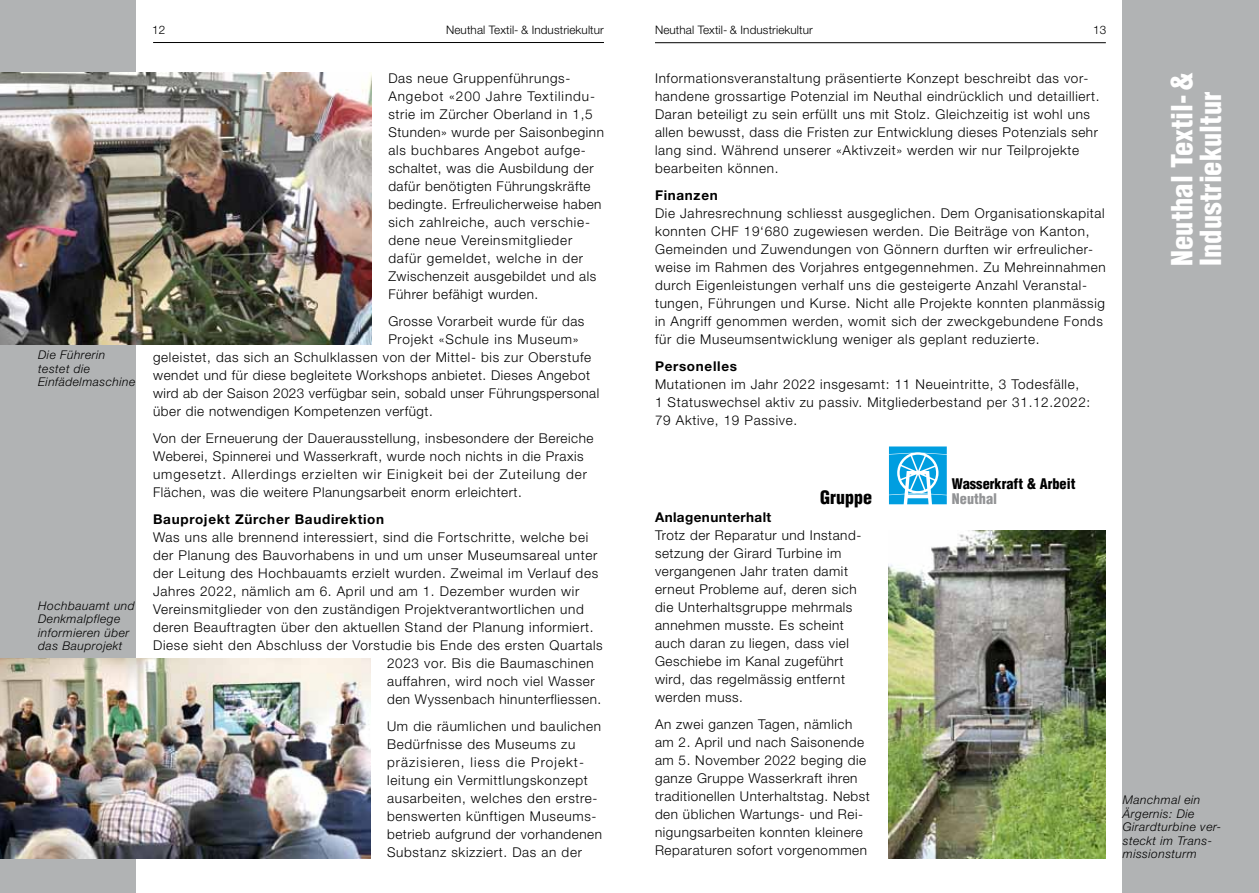
<style>
.page{position:relative;width:1259px;height:893px;background:#fff}
.page>*{position:absolute;margin:0;border:0;box-sizing:border-box;transform-origin:0 0}
.t1{font:900 condensed 28.5px/28.8px "Helvetica";color:#fff}
.t2{font:900 condensed 18px "Helvetica";color:#000}
.t3{font:900 condensed 14.25px "Helvetica";color:#000}
.t4{font:900 condensed 14.25px "Helvetica";color:#929395}
.t5{font:300 13.5px/18px "Helvetica Neue";letter-spacing:.05em;color:#000}
.t6{font:300 13.5px "Helvetica Neue";letter-spacing:.03em;color:#000}
.t7{font:700 13.5px "Helvetica Neue";letter-spacing:.05em;color:#000}
.t8{font:700 13.5px "Helvetica Neue East A";letter-spacing:.03em;color:#000}
.t9{font:italic 300 12px/13.5px "Helvetica Neue";letter-spacing:.04em;color:#000}
.t10{font:300 11.7px "Helvetica Neue";letter-spacing:.01em;color:#000}
</style>
<div class="page">
<hr style="left:153px;top:42px;width:451px;height:1px;background:#000">
<hr style="left:655px;top:42px;width:451px;height:1px;background:#000">
<div style="left:0;top:0;width:136px;height:893px;background:#b1b3b4"></div>
<div style="left:1123px;top:0;width:136px;height:893px;background:#b1b3b4"></div>
<svg style="left:889px;top:446px;width:57px;height:58px"></svg>
<img style="left:889px;top:531px;width:217px;height:327px">
<img style="left:0;top:72px;width:371px;height:272px">
<img style="left:0;top:658px;width:370px;height:200px">
<p class="t9" style="left:38px;top:348px;width:98px">Die Führerin testet die<br>Einfädelmaschine</p>
<p class="t9" style="left:38px;top:598px;width:98px">Hochbauamt und<br>Denkmalpflege informieren über das Bauprojekt</p>
<p class="t10" style="left:152px;top:23px;width:15px">12</p>
<p class="t10" style="left:446px;top:23px;width:159px">Neuthal Textil- &amp; Industriekultur</p>
<p class="t10" style="left:655px;top:23px;width:159px">Neuthal Textil- &amp; Industriekultur</p>
<p class="t10" style="left:1093px;top:23px;width:15px">13</p>
<p class="t5" style="left:388px;top:69px;width:217px">Das neue Gruppenführungs-<br>Angebot «200 Jahre Textilindu&shy;strie im Zürcher Oberland in 1,5<br>Stunden» wurde per Saisonbeginn als buchbares Angebot aufge&shy;schaltet, was die Ausbildung der dafür benötigten Führungskräfte bedingte. Erfreulicherweise haben sich zahlreiche, auch verschie&shy;dene neue Vereinsmitglieder dafür gemeldet, welche in der<br>Zwischenzeit ausgebildet und als<br>Führer befähigt wurden.</p>
<p class="t5" style="left:388px;top:312px;width:197px">Grosse Vorarbeit wurde für das</p>
<p class="t5" style="left:388px;top:330px;width:192px">Projekt «Schule ins Museum»</p>
<p class="t5" style="left:153px;top:348px;width:439px">geleistet, das sich an Schulklassen von der Mittel- bis zur Oberstufe</p>
<p class="t5" style="left:153px;top:366px;width:438px">wendet und für diese begleitete Workshops anbietet. Dieses Angebot</p>
<p class="t6" style="left:153px;top:385px;width:447px">wird ab der Saison 2023 verfügbar sein, sobald unser Führungspersonal</p>
<p class="t5" style="left:153px;top:402px;width:281px">über die notwendigen Kompetenzen verfügt.</p>
<p class="t5" style="left:153px;top:429px;width:442px">Von der Erneuerung der Dauerausstellung, insbesondere der Bereiche Weberei, Spinnerei und Wasserkraft, wurde noch nichts in die Praxis umgesetzt. Allerdings erzielten wir Einigkeit bei der Zuteilung der Flächen, was die weitere Planungsarbeit enorm erleichtert.</p>
<p class="t7" style="left:153px;top:511px;width:233px">Bauprojekt Zürcher Baudirektion</p>
<p class="t5" style="left:153px;top:528px;width:436px">Was uns alle brennend interessiert, sind die Fortschritte, welche bei</p>
<p class="t5" style="left:153px;top:546px;width:446px">der Planung des Bauvorhabens in und um unser Museumsareal unter</p>
<p class="t5" style="left:153px;top:564px;width:446px">der Leitung des Hochbauamts erzielt wurden. Zweimal im Verlauf des</p>
<p class="t5" style="left:153px;top:582px;width:428px">Jahres 2022, nämlich am 6. April und am 1. Dezember wurden wir</p>
<p class="t5" style="left:153px;top:600px;width:432px">Vereinsmitglieder von den zuständigen Projektverantwortlichen und</p>
<p class="t5" style="left:153px;top:618px;width:442px">deren Beauftragten über den aktuellen Stand der Planung informiert.</p>
<p class="t5" style="left:153px;top:636px;width:451px">Diese sieht den Abschluss der Vorstudie bis Ende des ersten Quartals</p>
<p class="t5" style="left:387px;top:654px;width:208px">2023 vor. Bis die Baumaschinen</p>
<p class="t5" style="left:387px;top:672px;width:209px">auffahren, wird noch viel Wasser</p>
<p class="t5" style="left:387px;top:690px;width:216px">den Wyssenbach hinunterfliessen.</p>
<p class="t5" style="left:387px;top:717px;width:216px">Um die räumlichen und baulichen<br>Bedürfnisse des Museums zu präzisieren, liess die Projekt&shy;leitung ein Vermittlungskonzept ausarbeiten, welches den erstre&shy;benswerten künftigen Museums&shy;betrieb aufgrund der vorhandenen<br>Substanz skizziert. Das an der</p>
<p class="t5" style="left:655px;top:69px;width:446px">Informationsveranstaltung präsentierte Konzept beschreibt das vor&shy;handene grossartige Potenzial im Neuthal eindrücklich und detailliert.<br>Daran beteiligt zu sein erfüllt uns mit Stolz. Gleichzeitig ist wohl uns allen bewusst, dass die Fristen zur Entwicklung dieses Potenzials sehr lang sind. Während unserer «Aktivzeit» werden wir nur Teilprojekte bearbeiten können.</p>
<p class="t7" style="left:655px;top:187px;width:64px">Finanzen</p>
<p class="t5" style="left:655px;top:204px;width:452px">Die Jahresrechnung schliesst ausgeglichen. Dem Organisationskapital konnten CHF 19‘680 zugewiesen werden. Die Beiträge von Kanton, Gemeinden und Zuwendungen von Gönnern durften wir erfreulicher&shy;weise im Rahmen des Vorjahres entgegennehmen. Zu Mehreinnahmen durch Eigenleistungen verhalf uns die gesteigerte Anzahl Veranstal&shy;tungen, Führungen und Kurse. Nicht alle Projekte konnten planmässig in Angriff genommen werden, womit sich der zweckgebundene Fonds für die Museumsentwicklung weniger als geplant reduzierte.</p>
<p class="t7" style="left:655px;top:358px;width:83px">Personelles</p>
<p class="t5" style="left:655px;top:375px;width:437px">Mutationen im Jahr 2022 insgesamt: 11 Neueintritte, 3 Todesfälle,<br>1 Statuswechsel aktiv zu passiv. Mitgliederbestand per 31.12.2022:<br>79 Aktive, 19 Passive.</p>
<p class="t3" style="left:952px;top:475px;width:125px">Wasserkraft &amp; Arbeit</p>
<p class="t4" style="left:952px;top:490px;width:47px">Neuthal</p>
<h2 class="t2" style="left:820px;top:486px;width:54px">Gruppe</h2>
<p class="t8" style="left:655px;top:509px;width:118px">Anlagenunterhalt</p>
<p class="t5" style="left:655px;top:526px;width:208px">Trotz der Reparatur und Instand&shy;setzung der Girard Turbine im vergangenen Jahr traten damit erneut Probleme auf, deren sich die Unterhaltsgruppe mehrmals annehmen musste. Es scheint auch daran zu liegen, dass viel<br>Geschiebe im Kanal zugeführt wird, das regelmässig entfernt werden muss.</p>
<p class="t5" style="left:655px;top:715px;width:216px">An zwei ganzen Tagen, nämlich am 2. April und nach Saisonende am 5. November 2022 beging die ganze Gruppe Wasserkraft ihren traditionellen Unterhaltstag. Nebst den üblichen Wartungs- und Rei&shy;nigungsarbeiten konnten kleinere<br>Reparaturen sofort vorgenommen</p>
<h1 class="t1" style="left:1167px;top:266px;width:196px;rotate:-90deg">Neuthal Textil- &amp;<br>Industriekultur</h1>
<p class="t9" style="left:1123px;top:793px;width:100px">Manchmal ein<br>Ärgernis: Die<br>Girardturbine ver&shy;steckt im Trans&shy;missionsturm</p>
</div>
